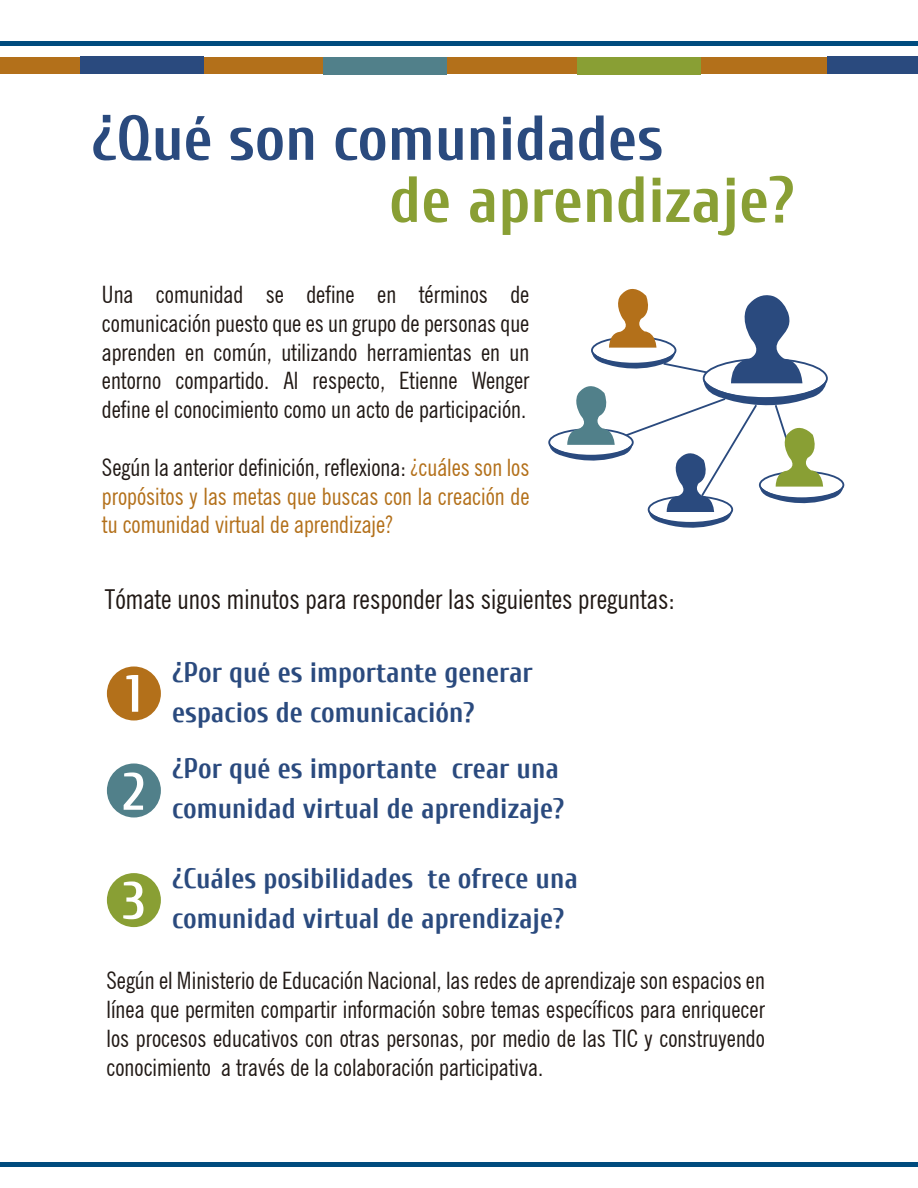
<style>
.page{position:relative;width:918px;height:1188px;background:#fff}
.page>*{position:absolute;margin:0;border:0;box-sizing:border-box;transform-origin:0 0}
.t1{font:700 65.1px "Cuprum";color:#899f34}
.t2{font:700 63.3px "Cuprum";color:#2a4a7e}
.t3{font:700 52.5px/97.9px "Cuprum";color:#fff}
.t4{font:700 28.5px/39.6px "Cuprum";color:#2a4a7e}
.t5{font:condensed 27.45px "News Gothic BT";color:#211915}
.t6{font:condensed 24px/28.8px "News Gothic BT";color:#211915;text-align:justify}
.t7{font:condensed 24px/28.8px "News Gothic BT";color:#b3701a;text-align:justify}
.s1{color:#211915}
</style>
<div class="page">
<div style="left:0;top:58px;width:918px;height:16px;background:#b3701a"></div>
<hr style="left:0;top:41px;width:918px;height:4px;background:#004b7e">
<div style="left:0;top:1162px;width:918px;height:5px;background:#004b7e"></div>
<div style="left:324px;top:57px;width:123px;height:17px;background:#51808a"></div>
<div style="left:578px;top:57px;width:123px;height:17px;background:#899f34"></div>
<div style="left:80px;top:57px;width:124px;height:17px;background:#2a4a7e"></div>
<div style="left:828px;top:57px;width:90px;height:17px;background:#2a4a7e"></div>
<svg style="left:548px;top:288px;width:295px;height:240px"></svg>
<div style="left:107px;top:666px;width:54px;height:54px;background:#b3701a;border-radius:50%"></div>
<div style="left:107px;top:764px;width:54px;height:54px;background:#51808a;border-radius:50%"></div>
<div style="left:107px;top:873px;width:54px;height:54px;background:#899f34;border-radius:50%"></div>
<h2 class="t2" style="left:91px;top:103px;width:574px">¿Qué son comunidades</h2>
<h1 class="t1" style="left:389px;top:164px;width:407px">de aprendizaje?</h1>
<p class="t6" style="left:102px;top:280px;width:429px">Una comunidad se define en términos de comunicación puesto que es un grupo de personas que aprenden en común, utilizando herramientas en un entorno compartido. Al respecto, Etienne Wenger define el conocimiento como un acto de participación.</p>
<p class="t7" style="left:102px;top:453px;width:429px"><span class="s1">Según la anterior definición, reflexiona:</span> ¿cuáles son los propósitos y las metas que buscas con la creación de tu comunidad virtual de aprendizaje?</p>
<p class="t5" style="left:105px;top:583px;width:571px">Tómate unos minutos para responder las siguientes preguntas:</p>
<h3 class="t3" style="left:123px;top:645px;width:24px">1<br>2</h3>
<h3 class="t3" style="left:122px;top:852px;width:24px">3</h3>
<p class="t4" style="left:172px;top:653px;width:362px">¿Por qué es importante generar espacios de comunicación?</p>
<p class="t4" style="left:172px;top:749px;width:394px">¿Por qué es importante crear una comunidad virtual de aprendizaje?</p>
<p class="t4" style="left:172px;top:859px;width:407px">¿Cuáles posibilidades te ofrece una comunidad virtual de aprendizaje?</p>
<p class="t6" style="left:106px;top:966px;width:660px">Según el Ministerio de Educación Nacional, las redes de aprendizaje son espacios en línea que permiten compartir información sobre temas específicos para enriquecer los procesos educativos con otras personas, por medio de las TIC y construyendo conocimiento a través de la colaboración participativa.</p>
</div>
